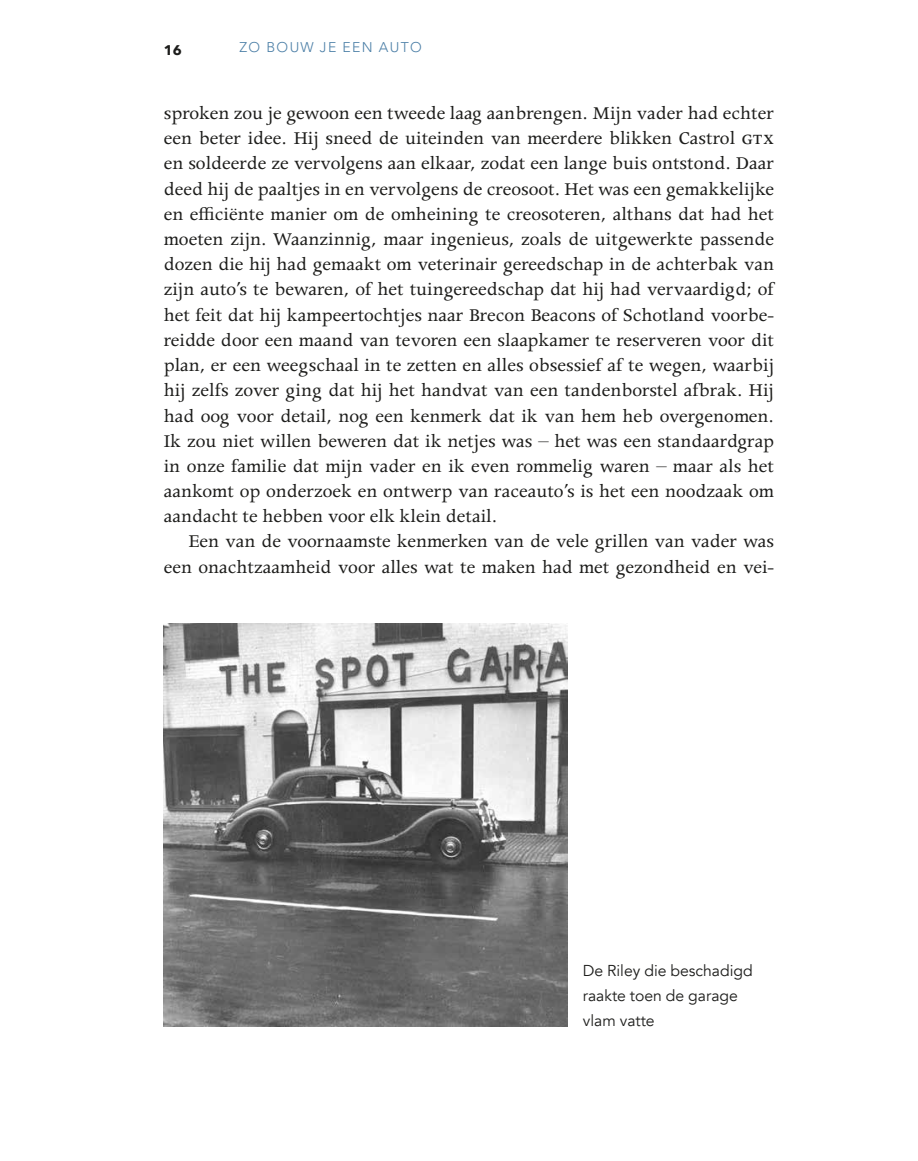
<style>
.page{position:relative;width:918px;height:1161px;background:#fff}
.page>*{position:absolute;margin:0;border:0;box-sizing:border-box;transform-origin:0 0}
.t1{font:20.3px/25.2px "Apollo MT Std";color:#1d1d1b;text-align:justify}
.t2{font:15.75px/25.2px "Avenir";color:#1d1d1b}
.t3{font:300 14px "Avenir";letter-spacing:.1em;color:#4a7ea6}
.t4{font:700 14px "Avenir Next";color:#1d1d1b}
</style>
<div class="page">
<img style="left:164px;top:623px;width:404px;height:403px">
<p class="t4" style="left:164px;top:38px;width:20px">16</p>
<p class="t3" style="left:239px;top:39px;width:184px">ZO BOUW JE EEN AUTO</p>
<p class="t1" style="left:164px;top:102px;width:613px">sproken zou je gewoon een tweede laag aanbrengen. Mijn vader had echter een beter idee. Hij sneed de uiteinden van meerdere blikken Castrol gtx en soldeerde ze vervolgens aan elkaar, zodat een lange buis ontstond. Daar deed hij de paaltjes in en vervolgens de creosoot. Het was een gemakkelijke en efficiënte manier om de omheining te creosoteren, althans dat had het moeten zijn. Waanzinnig, maar ingenieus, zoals de uitgewerkte passende dozen die hij had gemaakt om veterinair gereedschap in de achterbak van zijn auto’s te bewaren, of het tuingereedschap dat hij had vervaardigd; of het feit dat hij kampeertochtjes naar Brecon Beacons of Schotland voorbe&shy;reidde door een maand van tevoren een slaapkamer te reserveren voor dit plan, er een weegschaal in te zetten en alles obsessief af te wegen, waarbij hij zelfs zover ging dat hij het handvat van een tandenborstel afbrak. Hij had oog voor detail, nog een kenmerk dat ik van hem heb overgenomen.<br>Ik zou niet willen beweren dat ik netjes was – het was een standaardgrap in onze familie dat mijn vader en ik even rommelig waren – maar als het aankomt op onderzoek en ontwerp van raceauto’s is het een noodzaak om aandacht te hebben voor elk klein detail.</p>
<p class="t1" style="left:164px;top:530px;width:612px;text-align:right">Een van de voornaamste kenmerken van de vele grillen van vader was een onachtzaamheid voor alles wat te maken had met gezondheid en vei-</p>
<p class="t2" style="left:583px;top:958px;width:171px">De Riley die beschadigd raakte toen de garage vlam vatte</p>
</div>
